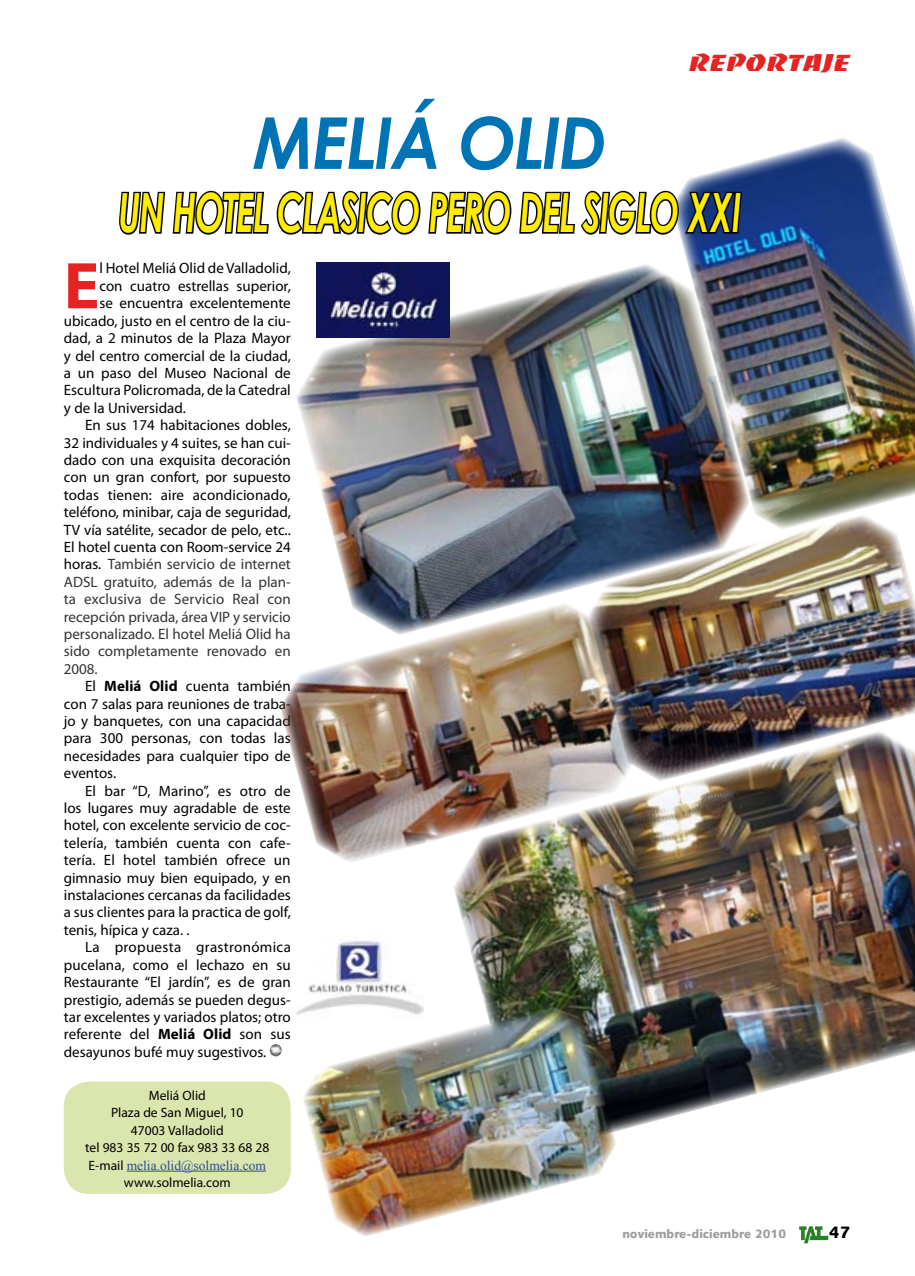
<style>
.page{position:relative;width:915px;height:1276px;background:#fff}
.page>*{position:absolute;margin:0;border:0;box-sizing:border-box;transform-origin:0 0}
.t1{font:italic 700 71.55px "Century Gothic";letter-spacing:-.03em;color:#0073b5;scale:.95 1}
.t2{font:700 66.6px "Myriad Pro";color:#e42322}
.t3{font:italic 700 54px "Century Gothic";letter-spacing:-.03em;color:#ffed00;scale:.63 1}
.t4{font:22.5px "Baccarat Wide";letter-spacing:-.02em;color:#e42322}
.t5{font:900 16.5px "Syntax";color:#000}
.t6{font:15px "Myriad Pro";color:#000}
.t7{font:15px "Myriad Pro";color:#333}
.t8{font:15px "Myriad Pro";letter-spacing:.02em;color:#000}
.t9{font:13.5px/17.4px "Myriad Pro";color:#000;text-align:center}
.t10{font:13.5px "Times New Roman";color:#324a97}
.t11{font:900 12px "Syntax";color:#9c9d9f}
.s1{color:#000}
.s2{font-weight:700}
.s3{font-family:"Myriad Pro";color:#000}
</style>
<div class="page">
<svg style="left:799px;top:1226px;width:29px;height:17px"></svg>
<img style="left:680px;top:138px;width:234px;height:376px">
<div style="left:64px;top:1081px;width:227px;height:113px;background:#dae6ad;border-radius:26px"></div>
<svg style="left:119px;top:189px;width:624px;height:48px"></svg>
<hr style="left:127px;top:1170px;width:139px;height:1px;background:#324a97">
<svg style="left:269px;top:1044px;width:13px;height:12px"></svg>
<img style="left:296px;top:263px;width:455px;height:339px">
<img style="left:316px;top:263px;width:133px;height:74px">
<img style="left:296px;top:938px;width:124px;height:77px">
<img style="left:454px;top:781px;width:460px;height:351px">
<img style="left:280px;top:602px;width:356px;height:261px">
<img style="left:302px;top:1005px;width:314px;height:231px">
<img style="left:588px;top:514px;width:326px;height:267px">
<h3 class="t4" style="left:689px;top:50px;width:163px">REPORTAJE</h3>
<h1 class="t1" style="left:253px;top:97px;width:373px">MELIÁ OLID</h1>
<h3 class="t3" style="left:118px;top:178px;width:989px">UN HOTEL CLASICO PERO DEL SIGLO XXI</h3>
<h2 class="t2" style="left:64px;top:242px;width:37px">E</h2>
<p class="t6" style="left:99px;top:259px;width:193px">l Hotel Meliá Olid de Valladolid,</p>
<p class="t6" style="left:99px;top:277px;width:193px">con cuatro estrellas superior,</p>
<p class="t6" style="left:99px;top:294px;width:193px">se encuentra excelentemente</p>
<p class="t6" style="left:64px;top:311px;width:228px">ubicado, justo en el centro de la ciu-</p>
<p class="t6" style="left:64px;top:329px;width:228px">dad, a 2 minutos de la Plaza Mayor</p>
<p class="t6" style="left:64px;top:346px;width:228px">y del centro comercial de la ciudad,</p>
<p class="t6" style="left:64px;top:364px;width:228px">a un paso del Museo Nacional de</p>
<p class="t6" style="left:64px;top:381px;width:228px">Escultura Policromada, de la Catedral</p>
<p class="t6" style="left:64px;top:398px;width:123px">y de la Universidad.</p>
<p class="t6" style="left:85px;top:416px;width:207px">En sus 174 habitaciones dobles,</p>
<p class="t6" style="left:64px;top:433px;width:228px">32 individuales y 4 suites, se han cui-</p>
<p class="t6" style="left:64px;top:451px;width:228px">dado con una exquisita decoración</p>
<p class="t6" style="left:64px;top:468px;width:228px">con un gran confort, por supuesto</p>
<p class="t6" style="left:64px;top:485px;width:228px">todas tienen: aire acondicionado,</p>
<p class="t6" style="left:64px;top:503px;width:228px">teléfono, minibar, caja de seguridad,</p>
<p class="t6" style="left:64px;top:520px;width:228px">TV vía satélite, secador de pelo, etc..</p>
<p class="t6" style="left:64px;top:538px;width:228px">El hotel cuenta con Room-service 24</p>
<p class="t7" style="left:64px;top:555px;width:228px"><span class="s1">horas.</span> También servicio de internet</p>
<p class="t7" style="left:64px;top:572px;width:228px">ADSL gratuito, además de la plan-</p>
<p class="t7" style="left:64px;top:590px;width:228px">ta exclusiva de Servicio Real con</p>
<p class="t7" style="left:64px;top:607px;width:228px">recepción privada, área VIP y servicio</p>
<p class="t7" style="left:64px;top:625px;width:228px">personalizado. El hotel Meliá Olid ha</p>
<p class="t7" style="left:64px;top:642px;width:228px">sido completamente renovado en</p>
<p class="t7" style="left:64px;top:659px;width:35px">2008.</p>
<p class="t6" style="left:85px;top:677px;width:207px">El <span class="s2">Meliá Olid</span> cuenta también</p>
<p class="t6" style="left:64px;top:694px;width:228px">con 7 salas para reuniones de traba-</p>
<p class="t6" style="left:64px;top:712px;width:228px">jo y banquetes, con una capacidad</p>
<p class="t6" style="left:64px;top:729px;width:228px">para 300 personas, con todas las</p>
<p class="t6" style="left:64px;top:746px;width:228px">necesidades para cualquier tipo de</p>
<p class="t6" style="left:64px;top:764px;width:54px">eventos.</p>
<p class="t6" style="left:85px;top:781px;width:207px">El bar “D, Marino”, es otro de</p>
<p class="t6" style="left:64px;top:799px;width:228px">los lugares muy agradable de este</p>
<p class="t6" style="left:64px;top:816px;width:228px">hotel, con excelente servicio de coc-</p>
<p class="t6" style="left:64px;top:833px;width:228px">telería, también cuenta con cafe-</p>
<p class="t6" style="left:64px;top:851px;width:228px">tería. El hotel también ofrece un</p>
<p class="t6" style="left:64px;top:868px;width:228px">gimnasio muy bien equipado, y en</p>
<p class="t6" style="left:64px;top:886px;width:228px">instalaciones cercanas da facilidades</p>
<p class="t6" style="left:64px;top:903px;width:228px">a sus clientes para la practica de golf,</p>
<p class="t6" style="left:64px;top:920px;width:127px">tenis, hípica y caza. .</p>
<p class="t8" style="left:85px;top:938px;width:207px">La propuesta grastronómica</p>
<p class="t6" style="left:64px;top:955px;width:228px">pucelana, como el lechazo en su</p>
<p class="t6" style="left:64px;top:973px;width:228px">Restaurante “El jardín”, es de gran</p>
<p class="t6" style="left:64px;top:990px;width:228px">prestigio, además se pueden degus-</p>
<p class="t6" style="left:64px;top:1007px;width:228px">tar excelentes y variados platos; otro</p>
<p class="t6" style="left:64px;top:1025px;width:228px">referente del <span class="s2">Meliá Olid</span> son sus</p>
<p class="t6" style="left:64px;top:1042px;width:204px">desayunos bufé muy sugestivos.</p>
<p class="t9" style="left:85px;top:1086px;width:186px">Meliá Olid<br>Plaza de San Miguel, 10<br>47003 Valladolid<br>tel 983 35 72 00 fax 983 33 68 28</p>
<p class="t10" style="left:89px;top:1156px;width:179px"><span class="s3">E-mail</span> melia.olid@solmelia.com</p>
<p class="t9" style="left:124px;top:1173px;width:108px">www.solmelia.com</p>
<p class="t11" style="left:622px;top:1227px;width:165px">noviembre-diciembre 2010</p>
<p class="t5" style="left:828px;top:1222px;width:23px">47</p>
</div>
